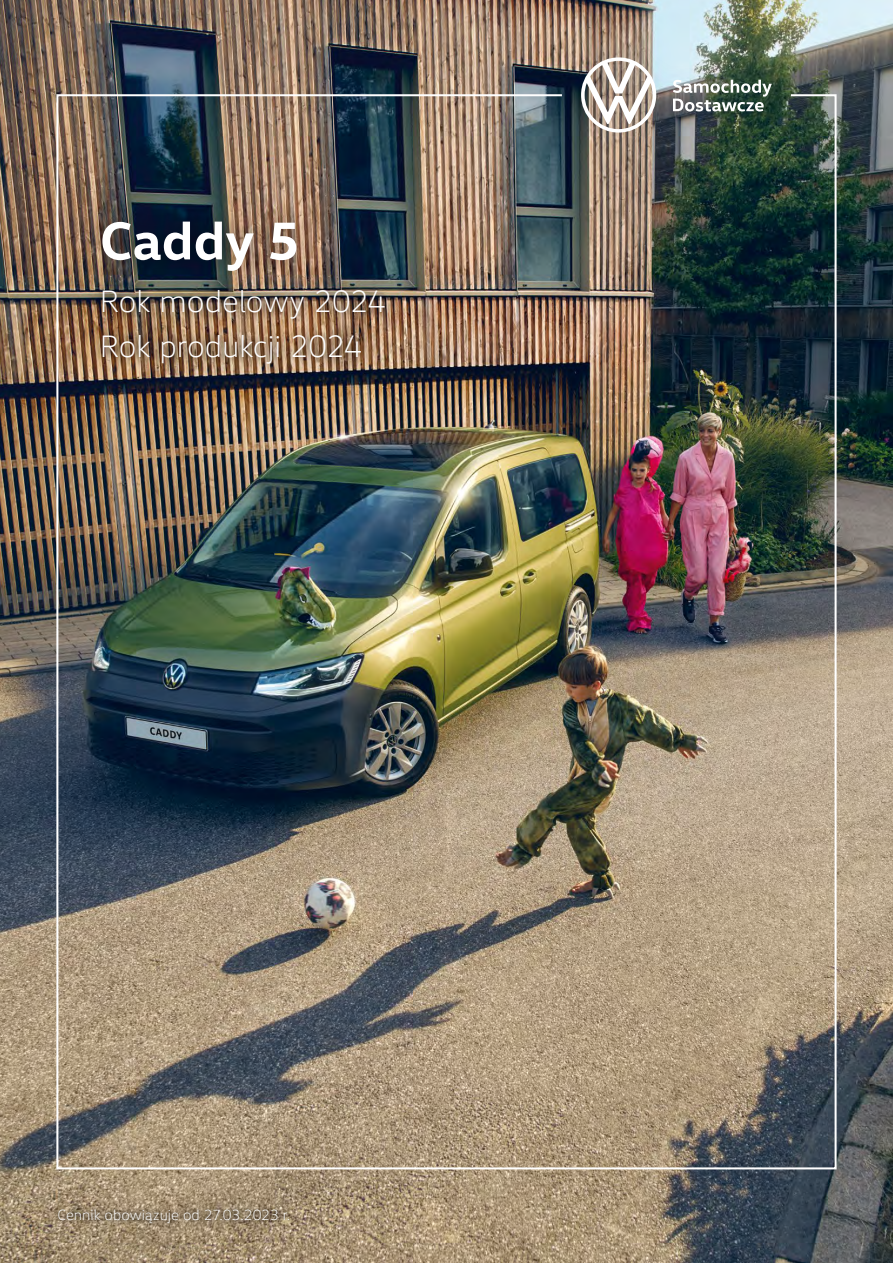
<style>
.page{position:relative;width:893px;height:1263px;background:#fff}
.page>*{position:absolute;margin:0;border:0;box-sizing:border-box;transform-origin:0 0}
.t1{font:700 54px "VW Head";color:#fff}
.t2{font:300 31.5px/45px "VW Head";letter-spacing:-.005em;color:#fff}
.t3{font:300 15px "VW Head";color:#fff}
</style>
<div class="page">
<img style="left:0;top:0;width:893px;height:1263px">
<div style="left:44px;top:1195px;width:257px;height:41px;background:#000;opacity:.78"></div>
<div style="left:558px;top:35px;width:235px;height:120px;background:#00305f;opacity:.16"></div>
<svg style="left:581px;top:57px;width:75px;height:36px"></svg>
<svg style="left:673px;top:80px;width:99px;height:13px"></svg>
<img style="left:55px;top:93px;width:783px;height:1077px">
<h1 class="t1" style="left:100px;top:206px;width:201px">Caddy 5</h1>
<p class="t2" style="left:100px;top:278px;width:288px">Rok modelowy 2024<br>Rok produkcji 2024</p>
<p class="t3" style="left:57px;top:1206px;width:234px">Cennik obowiązuje od 27.03.2023 r.</p>
</div>
